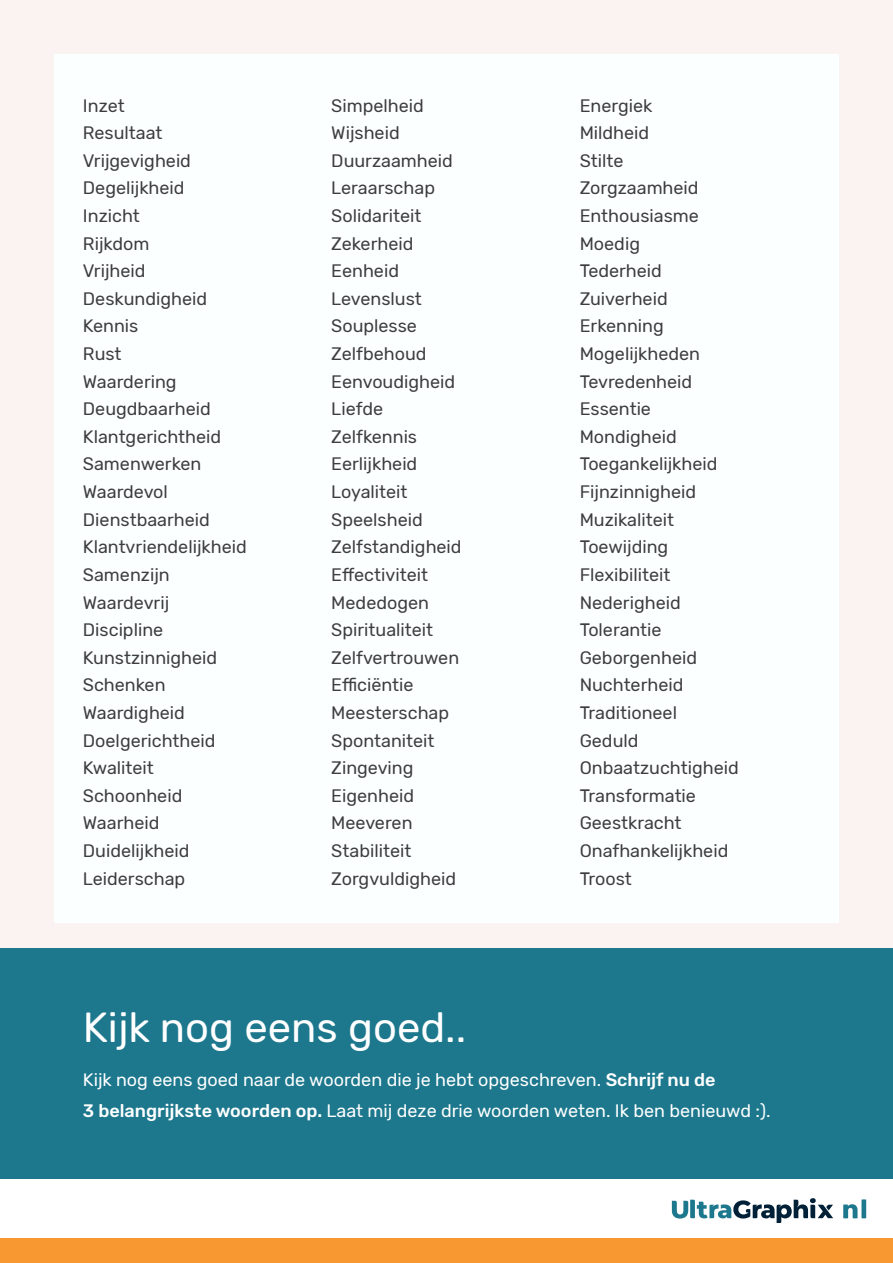
<style>
.page{position:relative;width:893px;height:1263px;background:#fff}
.page>*{position:absolute;margin:0;border:0;box-sizing:border-box;transform-origin:0 0}
.t1{font:41.85px "Rubik";color:#fff}
.t2{font:18px/27.6px "Rubik";color:#3e3e3f}
.t3{font:18px/30.6px "Rubik";color:#fff}
.s1{font-weight:500}
</style>
<div class="page">
<div style="left:0;top:0;width:893px;height:1157px;background:#fbf3f2"></div>
<div style="left:54px;top:54px;width:785px;height:869px;background:#fbffff"></div>
<div style="left:0;top:948px;width:893px;height:231px;background:#1d788e"></div>
<div style="left:0;top:1238px;width:893px;height:25px;background:#f79831"></div>
<svg style="left:843px;top:1199px;width:23px;height:19px"></svg>
<svg style="left:672px;top:1198px;width:161px;height:25px"></svg>
<p class="t2" style="left:83px;top:92px;width:43px">Inzet</p>
<p class="t2" style="left:83px;top:120px;width:81px">Resultaat</p>
<p class="t2" style="left:83px;top:147px;width:110px">Vrijgevigheid</p>
<p class="t2" style="left:83px;top:175px;width:103px">Degelijkheid</p>
<p class="t2" style="left:83px;top:202px;width:58px">Inzicht</p>
<p class="t2" style="left:83px;top:230px;width:68px">Rijkdom</p>
<p class="t2" style="left:83px;top:258px;width:64px">Vrijheid</p>
<p class="t2" style="left:83px;top:285px;width:126px">Deskundigheid</p>
<p class="t2" style="left:83px;top:313px;width:57px">Kennis</p>
<p class="t2" style="left:83px;top:340px;width:40px">Rust</p>
<p class="t2" style="left:83px;top:368px;width:95px">Waardering</p>
<p class="t2" style="left:83px;top:396px;width:129px">Deugdbaarheid</p>
<p class="t2" style="left:83px;top:423px;width:140px">Klantgerichtheid</p>
<p class="t2" style="left:83px;top:451px;width:120px">Samenwerken</p>
<p class="t2" style="left:83px;top:478px;width:87px">Waardevol</p>
<p class="t2" style="left:83px;top:506px;width:129px">Dienstbaarheid</p>
<p class="t2" style="left:83px;top:534px;width:165px">Klantvriendelijkheid<br>Samenzijn</p>
<p class="t2" style="left:83px;top:589px;width:88px">Waardevrij</p>
<p class="t2" style="left:83px;top:616px;width:82px">Discipline</p>
<p class="t2" style="left:83px;top:644px;width:136px">Kunstzinnigheid</p>
<p class="t2" style="left:83px;top:672px;width:84px">Schenken</p>
<p class="t2" style="left:83px;top:699px;width:104px">Waardigheid</p>
<p class="t2" style="left:83px;top:727px;width:134px">Doelgerichtheid</p>
<p class="t2" style="left:83px;top:754px;width:73px">Kwaliteit</p>
<p class="t2" style="left:83px;top:782px;width:101px">Schoonheid</p>
<p class="t2" style="left:83px;top:810px;width:78px">Waarheid</p>
<p class="t2" style="left:83px;top:837px;width:108px">Duidelijkheid</p>
<p class="t2" style="left:83px;top:865px;width:104px">Leiderschap</p>
<p class="t2" style="left:331px;top:92px;width:94px">Simpelheid</p>
<p class="t2" style="left:331px;top:120px;width:70px">Wijsheid</p>
<p class="t2" style="left:331px;top:147px;width:123px">Duurzaamheid</p>
<p class="t2" style="left:331px;top:175px;width:105px">Leraarschap</p>
<p class="t2" style="left:331px;top:202px;width:92px">Solidariteit</p>
<p class="t2" style="left:331px;top:230px;width:84px">Zekerheid</p>
<p class="t2" style="left:331px;top:258px;width:69px">Eenheid</p>
<p class="t2" style="left:331px;top:285px;width:92px">Levenslust</p>
<p class="t2" style="left:331px;top:313px;width:87px">Souplesse</p>
<p class="t2" style="left:331px;top:340px;width:97px">Zelfbehoud</p>
<p class="t2" style="left:331px;top:368px;width:125px">Eenvoudigheid</p>
<p class="t2" style="left:331px;top:396px;width:53px">Liefde</p>
<p class="t2" style="left:331px;top:423px;width:87px">Zelfkennis</p>
<p class="t2" style="left:331px;top:451px;width:88px">Eerlijkheid</p>
<p class="t2" style="left:331px;top:478px;width:78px">Loyaliteit</p>
<p class="t2" style="left:331px;top:506px;width:93px">Speelsheid</p>
<p class="t2" style="left:331px;top:534px;width:132px">Zelfstandigheid</p>
<p class="t2" style="left:331px;top:561px;width:98px">Effectiviteit</p>
<p class="t2" style="left:331px;top:589px;width:99px">Mededogen</p>
<p class="t2" style="left:331px;top:616px;width:103px">Spiritualiteit</p>
<p class="t2" style="left:331px;top:644px;width:129px">Zelfvertrouwen</p>
<p class="t2" style="left:331px;top:672px;width:84px">Efficiëntie</p>
<p class="t2" style="left:331px;top:699px;width:119px">Meesterschap</p>
<p class="t2" style="left:331px;top:727px;width:105px">Spontaniteit</p>
<p class="t2" style="left:331px;top:754px;width:84px">Zingeving</p>
<p class="t2" style="left:331px;top:782px;width:84px">Eigenheid</p>
<p class="t2" style="left:331px;top:810px;width:83px">Meeveren</p>
<p class="t2" style="left:331px;top:837px;width:82px">Stabiliteit</p>
<p class="t2" style="left:331px;top:865px;width:126px">Zorgvuldigheid</p>
<p class="t1" style="left:83px;top:1004px;width:385px">Kijk nog eens goed..</p>
<p class="t2" style="left:580px;top:92px;width:74px">Energiek</p>
<p class="t2" style="left:580px;top:120px;width:71px">Mildheid</p>
<p class="t2" style="left:580px;top:147px;width:45px">Stilte</p>
<p class="t2" style="left:580px;top:175px;width:120px">Zorgzaamheid</p>
<p class="t2" style="left:580px;top:202px;width:121px">Enthousiasme</p>
<p class="t2" style="left:580px;top:230px;width:62px">Moedig</p>
<p class="t2" style="left:580px;top:258px;width:84px">Tederheid</p>
<p class="t2" style="left:580px;top:285px;width:90px">Zuiverheid</p>
<p class="t2" style="left:580px;top:313px;width:86px">Erkenning</p>
<p class="t2" style="left:580px;top:340px;width:122px">Mogelijkheden</p>
<p class="t2" style="left:580px;top:368px;width:114px">Tevredenheid</p>
<p class="t2" style="left:580px;top:396px;width:73px">Essentie</p>
<p class="t2" style="left:580px;top:423px;width:99px">Mondigheid</p>
<p class="t2" style="left:580px;top:451px;width:139px">Toegankelijkheid</p>
<p class="t2" style="left:580px;top:478px;width:118px">Fijnzinnigheid</p>
<p class="t2" style="left:580px;top:506px;width:96px">Muzikaliteit</p>
<p class="t2" style="left:580px;top:534px;width:90px">Toewijding</p>
<p class="t2" style="left:580px;top:561px;width:92px">Flexibiliteit</p>
<p class="t2" style="left:580px;top:589px;width:103px">Nederigheid</p>
<p class="t2" style="left:580px;top:616px;width:83px">Tolerantie</p>
<p class="t2" style="left:580px;top:644px;width:119px">Geborgenheid</p>
<p class="t2" style="left:580px;top:672px;width:105px">Nuchterheid</p>
<p class="t2" style="left:580px;top:699px;width:99px">Traditioneel</p>
<p class="t2" style="left:580px;top:727px;width:60px">Geduld</p>
<p class="t2" style="left:580px;top:754px;width:161px">Onbaatzuchtigheid</p>
<p class="t2" style="left:580px;top:782px;width:118px">Transformatie</p>
<p class="t2" style="left:580px;top:810px;width:103px">Geestkracht</p>
<p class="t2" style="left:580px;top:837px;width:150px">Onafhankelijkheid</p>
<p class="t2" style="left:580px;top:865px;width:54px">Troost</p>
<p class="t3" style="left:83px;top:1065px;width:689px">Kijk nog eens goed naar de woorden die je hebt opgeschreven. <span class="s1">Schrijf nu de<br>3 belangrijkste woorden op.</span> Laat mij deze drie woorden weten. Ik ben benieuwd :).</p>
</div>
